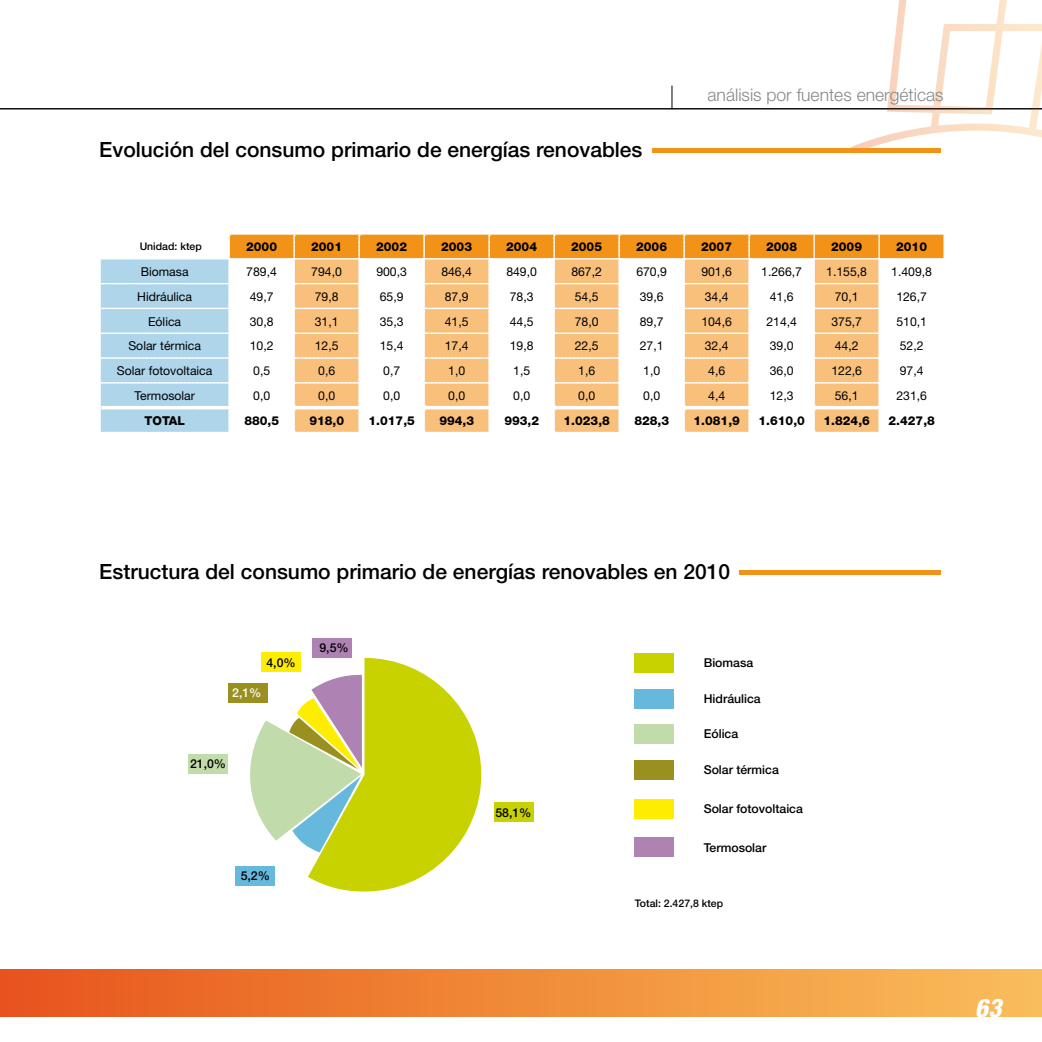
<style>
.page{position:relative;width:1042px;height:1042px;background:#fff}
.page>*{position:absolute;margin:0;border:0;box-sizing:border-box;transform-origin:0 0}
.t1{font:italic 800 condensed 25.55px "Helvetica Neue";color:#fff}
.t2{font:500 21px "Helvetica Neue";color:#000}
.t3{font:300 17.5px "Helvetica Neue";color:#87888a}
.t4{font:12.25px "Helvetica Neue";color:#000}
.t5{font:800 12.25px "Helvetica Neue";color:#000}
.t6{font:500 12.25px "Helvetica Neue";color:#000}
.t7{font:500 12.25px "Helvetica Neue";color:#fff}
.t8{font:500 10.5px "Helvetica Neue";color:#000}
</style>
<div class="page">
<div style="left:0;top:969px;width:1042px;height:48px;background:linear-gradient(to right,#e7541b,#fabf59)"></div>
<svg style="left:850px;top:0;width:192px;height:154px"></svg>
<hr style="left:0;top:108px;width:1042px;height:1px;background:#000">
<svg style="left:671px;top:86px;width:1px;height:22px"></svg>
<svg style="left:100px;top:234px;width:845px;height:199px"></svg>
<div style="left:652px;top:148px;width:289px;height:5px;background:#f29318"></div>
<div style="left:739px;top:569px;width:202px;height:5px;background:#f29318"></div>
<div style="left:634px;top:653px;width:40px;height:20px;background:#c9d201"></div>
<div style="left:634px;top:689px;width:40px;height:19px;background:#66b8dc"></div>
<div style="left:634px;top:724px;width:40px;height:20px;background:#c1dbaa"></div>
<div style="left:634px;top:760px;width:40px;height:20px;background:#99901f"></div>
<div style="left:634px;top:837px;width:40px;height:20px;background:#af82b4"></div>
<div style="left:634px;top:799px;width:40px;height:20px;background:#ffed00"></div>
<div style="left:313px;top:638px;width:39px;height:20px;background:#af82b4"></div>
<div style="left:235px;top:866px;width:40px;height:19px;background:#66b8dc"></div>
<div style="left:494px;top:802px;width:39px;height:20px;background:#c9d201"></div>
<div style="left:261px;top:652px;width:40px;height:20px;background:#ffed00"></div>
<div style="left:189px;top:754px;width:39px;height:20px;background:#c1dbaa"></div>
<div style="left:228px;top:683px;width:40px;height:19px;background:#99901f"></div>
<svg style="left:241px;top:658px;width:240px;height:233px"></svg>
<h2 class="t2" style="left:99px;top:137px;width:545px">Evolución del consumo primario de energías renovables</h2>
<h3 class="t3" style="left:707px;top:84px;width:237px">análisis por fuentes energéticas</h3>
<p class="t8" style="left:140px;top:240px;width:64px">Unidad: ktep</p>
<p class="t5" style="left:246px;top:239px;width:32px">2000</p>
<p class="t5" style="left:311px;top:239px;width:32px">2001</p>
<p class="t5" style="left:376px;top:239px;width:32px">2002</p>
<p class="t5" style="left:441px;top:239px;width:32px">2003</p>
<p class="t5" style="left:506px;top:239px;width:32px">2004</p>
<p class="t5" style="left:571px;top:239px;width:32px">2005</p>
<p class="t5" style="left:636px;top:239px;width:32px">2006</p>
<p class="t5" style="left:701px;top:239px;width:32px">2007</p>
<p class="t5" style="left:766px;top:239px;width:32px">2008</p>
<p class="t5" style="left:831px;top:239px;width:32px">2009</p>
<p class="t5" style="left:896px;top:239px;width:32px">2010</p>
<p class="t4" style="left:141px;top:264px;width:49px">Biomasa</p>
<p class="t4" style="left:246px;top:264px;width:32px">789,4</p>
<p class="t4" style="left:311px;top:264px;width:32px">794,0</p>
<p class="t4" style="left:376px;top:264px;width:32px">900,3</p>
<p class="t4" style="left:441px;top:264px;width:32px">846,4</p>
<p class="t4" style="left:506px;top:264px;width:32px">849,0</p>
<p class="t4" style="left:571px;top:264px;width:32px">867,2</p>
<p class="t4" style="left:636px;top:264px;width:32px">670,9</p>
<p class="t4" style="left:701px;top:264px;width:32px">901,6</p>
<p class="t4" style="left:761px;top:264px;width:42px">1.266,7</p>
<p class="t4" style="left:826px;top:264px;width:42px">1.155,8</p>
<p class="t4" style="left:891px;top:264px;width:42px">1.409,8</p>
<p class="t4" style="left:137px;top:289px;width:56px">Hidráulica</p>
<p class="t4" style="left:250px;top:289px;width:25px">49,7</p>
<p class="t4" style="left:315px;top:289px;width:25px">79,8</p>
<p class="t4" style="left:380px;top:289px;width:25px">65,9</p>
<p class="t4" style="left:445px;top:289px;width:25px">87,9</p>
<p class="t4" style="left:510px;top:289px;width:25px">78,3</p>
<p class="t4" style="left:575px;top:289px;width:25px">54,5</p>
<p class="t4" style="left:640px;top:289px;width:25px">39,6</p>
<p class="t4" style="left:705px;top:289px;width:25px">34,4</p>
<p class="t4" style="left:770px;top:289px;width:25px">41,6</p>
<p class="t4" style="left:835px;top:289px;width:25px">70,1</p>
<p class="t4" style="left:896px;top:289px;width:32px">126,7</p>
<p class="t4" style="left:148px;top:314px;width:35px">Eólica</p>
<p class="t4" style="left:250px;top:314px;width:25px">30,8</p>
<p class="t4" style="left:315px;top:314px;width:25px">31,1</p>
<p class="t4" style="left:380px;top:314px;width:25px">35,3</p>
<p class="t4" style="left:445px;top:314px;width:25px">41,5</p>
<p class="t4" style="left:510px;top:314px;width:25px">44,5</p>
<p class="t4" style="left:575px;top:314px;width:25px">78,0</p>
<p class="t4" style="left:640px;top:314px;width:25px">89,7</p>
<p class="t4" style="left:701px;top:314px;width:32px">104,6</p>
<p class="t4" style="left:766px;top:314px;width:32px">214,4</p>
<p class="t4" style="left:831px;top:314px;width:32px">375,7</p>
<p class="t4" style="left:896px;top:314px;width:32px">510,1</p>
<p class="t4" style="left:128px;top:339px;width:74px">Solar térmica</p>
<p class="t4" style="left:250px;top:339px;width:25px">10,2</p>
<p class="t4" style="left:315px;top:339px;width:25px">12,5</p>
<p class="t4" style="left:380px;top:339px;width:25px">15,4</p>
<p class="t4" style="left:445px;top:339px;width:25px">17,4</p>
<p class="t4" style="left:510px;top:339px;width:25px">19,8</p>
<p class="t4" style="left:575px;top:339px;width:25px">22,5</p>
<p class="t4" style="left:640px;top:339px;width:25px">27,1</p>
<p class="t4" style="left:705px;top:339px;width:25px">32,4</p>
<p class="t4" style="left:770px;top:339px;width:25px">39,0</p>
<p class="t4" style="left:835px;top:339px;width:25px">44,2</p>
<p class="t4" style="left:900px;top:339px;width:25px">52,2</p>
<p class="t4" style="left:117px;top:364px;width:97px">Solar fotovoltaica</p>
<p class="t4" style="left:253px;top:364px;width:19px">0,5</p>
<p class="t4" style="left:318px;top:364px;width:19px">0,6</p>
<p class="t4" style="left:383px;top:364px;width:19px">0,7</p>
<p class="t4" style="left:448px;top:364px;width:19px">1,0</p>
<p class="t4" style="left:513px;top:364px;width:19px">1,5</p>
<p class="t4" style="left:578px;top:364px;width:19px">1,6</p>
<p class="t4" style="left:643px;top:364px;width:19px">1,0</p>
<p class="t4" style="left:708px;top:364px;width:19px">4,6</p>
<p class="t4" style="left:770px;top:364px;width:25px">36,0</p>
<p class="t4" style="left:831px;top:364px;width:32px">122,6</p>
<p class="t4" style="left:900px;top:364px;width:25px">97,4</p>
<p class="t4" style="left:135px;top:388px;width:62px">Termosolar</p>
<p class="t4" style="left:253px;top:388px;width:19px">0,0</p>
<p class="t4" style="left:318px;top:388px;width:19px">0,0</p>
<p class="t4" style="left:383px;top:388px;width:19px">0,0</p>
<p class="t4" style="left:448px;top:388px;width:19px">0,0</p>
<p class="t4" style="left:513px;top:388px;width:19px">0,0</p>
<p class="t4" style="left:578px;top:388px;width:19px">0,0</p>
<p class="t4" style="left:643px;top:388px;width:19px">0,0</p>
<p class="t4" style="left:708px;top:388px;width:19px">4,4</p>
<p class="t4" style="left:770px;top:388px;width:25px">12,3</p>
<p class="t4" style="left:835px;top:388px;width:25px">56,1</p>
<p class="t4" style="left:896px;top:388px;width:32px">231,6</p>
<p class="t5" style="left:145px;top:413px;width:42px">TOTAL</p>
<p class="t5" style="left:244px;top:413px;width:36px">880,5</p>
<p class="t5" style="left:309px;top:413px;width:36px">918,0</p>
<p class="t5" style="left:368px;top:413px;width:48px">1.017,5</p>
<p class="t5" style="left:439px;top:413px;width:36px">994,3</p>
<p class="t5" style="left:504px;top:413px;width:36px">993,2</p>
<p class="t5" style="left:563px;top:413px;width:48px">1.023,8</p>
<p class="t5" style="left:634px;top:413px;width:36px">828,3</p>
<p class="t5" style="left:693px;top:413px;width:48px">1.081,9</p>
<p class="t5" style="left:758px;top:413px;width:48px">1.610,0</p>
<p class="t5" style="left:823px;top:413px;width:48px">1.824,6</p>
<p class="t5" style="left:888px;top:413px;width:48px">2.427,8</p>
<h2 class="t2" style="left:99px;top:559px;width:632px">Estructura del consumo primario de energías renovables en 2010</h2>
<p class="t6" style="left:266px;top:655px;width:31px">4,0%</p>
<p class="t7" style="left:232px;top:685px;width:31px">2,1%</p>
<p class="t6" style="left:190px;top:757px;width:38px">21,0%</p>
<p class="t6" style="left:319px;top:641px;width:31px">9,5%</p>
<p class="t6" style="left:241px;top:868px;width:31px">5,2%</p>
<p class="t6" style="left:495px;top:805px;width:38px">58,1%</p>
<p class="t6" style="left:704px;top:655px;width:51px">Biomasa</p>
<p class="t6" style="left:704px;top:691px;width:58px">Hidráulica</p>
<p class="t6" style="left:704px;top:726px;width:36px">Eólica</p>
<p class="t6" style="left:704px;top:762px;width:77px">Solar térmica</p>
<p class="t6" style="left:704px;top:801px;width:101px">Solar fotovoltaica</p>
<p class="t6" style="left:704px;top:840px;width:64px">Termosolar</p>
<p class="t8" style="left:635px;top:897px;width:90px">Total: 2.427,8 ktep</p>
<h1 class="t1" style="left:975px;top:992px;width:28px">63</h1>
</div>
